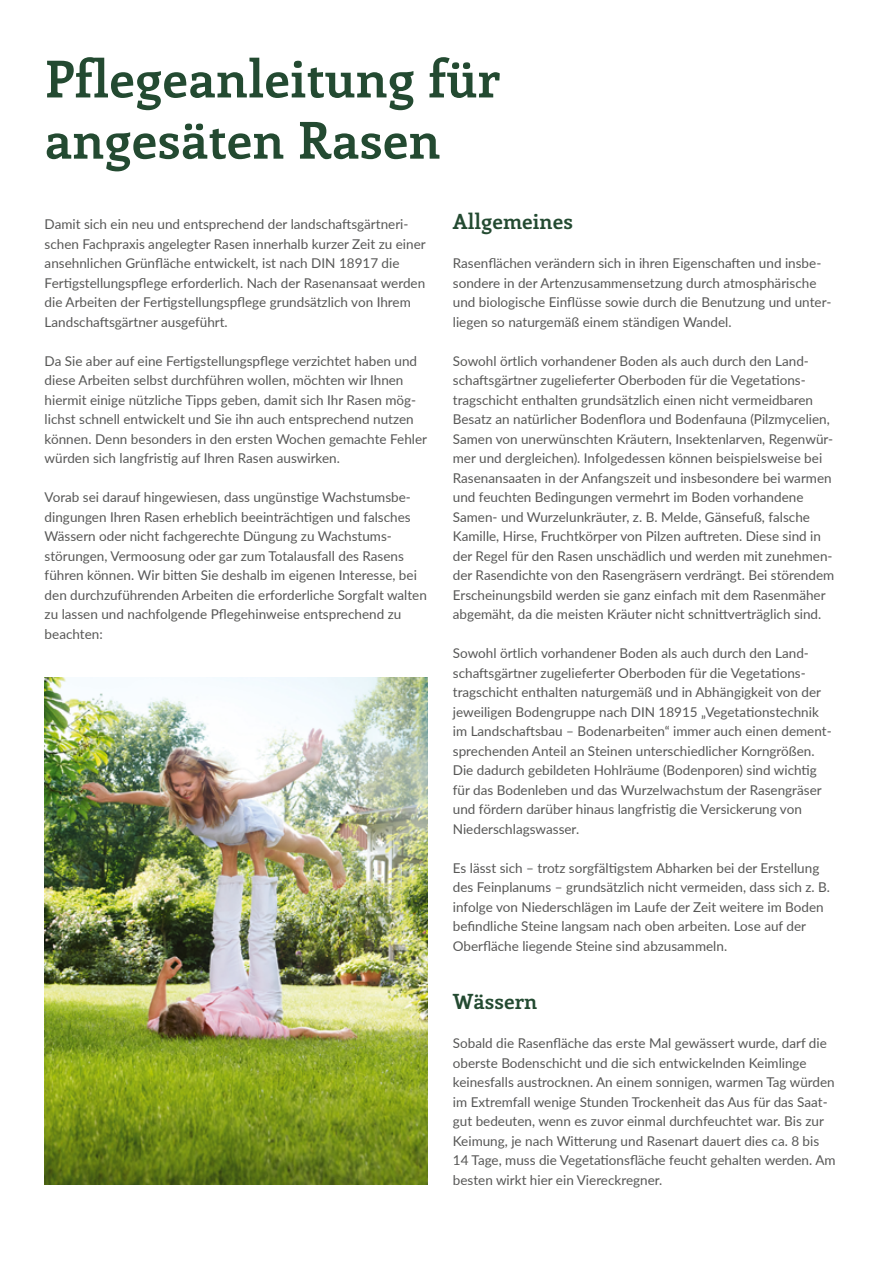
<style>
.page{position:relative;width:893px;height:1263px;background:#fff}
.page>*{position:absolute;margin:0;border:0;box-sizing:border-box;transform-origin:0 0}
.t1{font:700 51px/61.2px "Enriqueta";color:#234a31}
.Headline{font:700 21px "Enriqueta";color:#234a31}
.Fließtext{font:13.5px/19.5px "Lato";color:#575756}
</style>
<div class="page">
<img style="left:45px;top:678px;width:382px;height:507px">
<p class="t1" style="left:45px;top:46px;width:457px">Pflegeanleitung für angesäten Rasen</p>
<p class="Fließtext" style="left:45px;top:214px;width:383px">Damit sich ein neu und entsprechend der landschaftsgärtneri&shy;schen Fachpraxis angelegter Rasen innerhalb kurzer Zeit zu einer ansehnlichen Grünfläche entwickelt, ist nach DIN 18917 die Fertigstellungspflege erforderlich. Nach der Rasenansaat werden die Arbeiten der Fertigstellungspflege grundsätzlich von Ihrem Landschaftsgärtner ausgeführt.</p>
<p class="Fließtext" style="left:45px;top:350px;width:384px">Da Sie aber auf eine Fertigstellungspflege verzichtet haben und diese Arbeiten selbst durchführen wollen, möchten wir Ihnen hiermit einige nützliche Tipps geben, damit sich Ihr Rasen mög&shy;lichst schnell entwickelt und Sie ihn auch entsprechend nutzen können. Denn besonders in den ersten Wochen gemachte Fehler würden sich langfristig auf Ihren Rasen auswirken.</p>
<p class="Fließtext" style="left:45px;top:487px;width:384px">Vorab sei darauf hingewiesen, dass ungünstige Wachstumsbe&shy;dingungen Ihren Rasen erheblich beeinträchtigen und falsches Wässern oder nicht fachgerechte Düngung zu Wachstums&shy;störungen, Vermoosung oder gar zum Totalausfall des Rasens führen können. Wir bitten Sie deshalb im eigenen Interesse, bei den durchzuführenden Arbeiten die erforderliche Sorgfalt walten zu lassen und nachfolgende Pflegehinweise entsprechend zu beachten:</p>
<p class="Headline" style="left:453px;top:206px;width:122px">Allgemeines</p>
<p class="Fließtext" style="left:453px;top:253px;width:380px">Rasenflächen verändern sich in ihren Eigenschaften und insbe&shy;sondere in der Artenzusammensetzung durch atmosphärische und biologische Einflüsse sowie durch die Benutzung und unter&shy;liegen so naturgemäß einem ständigen Wandel.</p>
<p class="Fließtext" style="left:453px;top:350px;width:383px">Sowohl örtlich vorhandener Boden als auch durch den Land&shy;schaftsgärtner zugelieferter Oberboden für die Vegetations&shy;tragschicht enthalten grundsätzlich einen nicht vermeidbaren Besatz an natürlicher Bodenflora und Bodenfauna (Pilzmycelien, Samen von unerwünschten Kräutern, Insektenlarven, Regenwür&shy;mer und dergleichen). Infolgedessen können beispielsweise bei Rasenansaaten in der Anfangszeit und insbesondere bei warmen und feuchten Bedingungen vermehrt im Boden vorhandene Samen- und Wurzelunkräuter, z. B. Melde, Gänsefuß, falsche Kamille, Hirse, Fruchtkörper von Pilzen auftreten. Diese sind in der Regel für den Rasen unschädlich und werden mit zunehmen&shy;der Rasendichte von den Rasengräsern verdrängt. Bei störendem Erscheinungsbild werden sie ganz einfach mit dem Rasenmäher abgemäht, da die meisten Kräuter nicht schnittverträglich sind.</p>
<p class="Fließtext" style="left:453px;top:643px;width:380px">Sowohl örtlich vorhandener Boden als auch durch den Land&shy;schaftsgärtner zugelieferter Oberboden für die Vegetations&shy;tragschicht enthalten naturgemäß und in Abhängigkeit von der jeweiligen Bodengruppe nach DIN 18915 „Vegetationstechnik im Landschaftsbau – Bodenarbeiten“ immer auch einen dement&shy;sprechenden Anteil an Steinen unterschiedlicher Korngrößen.<br>Die dadurch gebildeten Hohlräume (Bodenporen) sind wichtig für das Bodenleben und das Wurzelwachstum der Rasengräser und fördern darüber hinaus langfristig die Versickerung von Niederschlagswasser.</p>
<p class="Fließtext" style="left:453px;top:857px;width:379px">Es lässt sich – trotz sorgfältigstem Abharken bei der Erstellung des Feinplanums – grundsätzlich nicht vermeiden, dass sich z. B. infolge von Niederschlägen im Laufe der Zeit weitere im Boden befindliche Steine langsam nach oben arbeiten. Lose auf der Oberfläche liegende Steine sind abzusammeln.</p>
<p class="Headline" style="left:453px;top:986px;width:86px">Wässern</p>
<p class="Fließtext" style="left:453px;top:1033px;width:384px">Sobald die Rasenfläche das erste Mal gewässert wurde, darf die oberste Bodenschicht und die sich entwickelnden Keimlinge keinesfalls austrocknen. An einem sonnigen, warmen Tag würden im Extremfall wenige Stunden Trockenheit das Aus für das Saat&shy;gut bedeuten, wenn es zuvor einmal durchfeuchtet war. Bis zur Keimung, je nach Witterung und Rasenart dauert dies ca. 8 bis 14 Tage, muss die Vegetationsfläche feucht gehalten werden. Am besten wirkt hier ein Viereckregner.</p>
</div>
